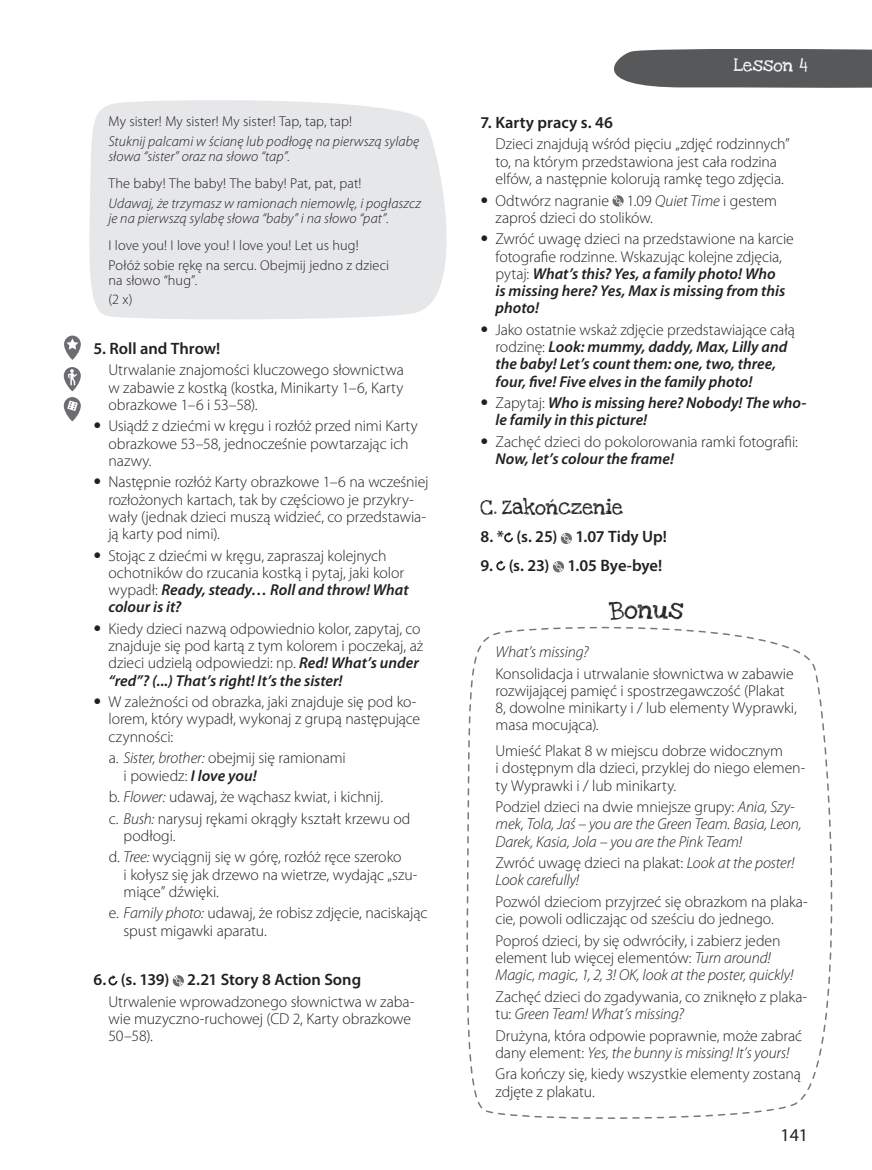
<style>
.page{position:relative;width:872px;height:1170px;background:#fff}
.page>*{position:absolute;margin:0;border:0;box-sizing:border-box;transform-origin:0 0}
.t1{font:18px "Myriad Pro";color:#231f20}
.t2{font:600 16.5px "Myriad Pro";letter-spacing:-.005em;color:#231f20}
.t3{font:300 15.75px/17.2px "Myriad Pro";letter-spacing:-.005em;color:#231f20}
.t4{font:italic 600 15.75px/17.2px "Myriad Pro";color:#231f20}
.t5{font:italic 300 15.75px/17.2px "Myriad Pro";letter-spacing:-.01em;color:#231f20}
.t6{font:15.75px "Love Ya Like A Sister";letter-spacing:-.005em;color:#231f20}
.t7{font:300 14.25px/19.2px "Myriad Pro";letter-spacing:.005em;color:#231f20}
.t8{font:italic 300 14.25px/15px "Myriad Pro";letter-spacing:.005em;color:#231f20}
.t9{font:13.5px "Love Ya Like A Sister";letter-spacing:.01em;color:#fff}
.s1{font-family:"Vogue";font-weight:400}
.s2{font-weight:600;font-style:italic}
.s3{font-style:italic}
.s4{font-family:"Vogue";font-weight:400;font-style:normal}
.s5{font-weight:300;font-style:normal}
.s6{font-style:normal}
</style>
<div class="page">
<svg style="left:614px;top:49px;width:258px;height:39px;background:#606163"></svg>
<svg style="left:108px;top:975px;width:9px;height:10px"></svg>
<svg style="left:173px;top:975px;width:11px;height:11px"></svg>
<div style="left:89px;top:100px;width:358px;height:219px;background:#e6e7e9"></div>
<svg style="left:64px;top:335px;width:17px;height:25px"></svg>
<svg style="left:64px;top:367px;width:17px;height:24px"></svg>
<svg style="left:64px;top:397px;width:17px;height:24px"></svg>
<svg style="left:612px;top:195px;width:11px;height:11px"></svg>
<svg style="left:504px;top:532px;width:9px;height:10px"></svg>
<svg style="left:561px;top:532px;width:11px;height:12px"></svg>
<svg style="left:496px;top:560px;width:9px;height:10px"></svg>
<svg style="left:553px;top:561px;width:11px;height:11px"></svg>
<svg style="left:498px;top:1114px;width:240px;height:5px"></svg>
<svg style="left:817px;top:676px;width:16px;height:392px"></svg>
<svg style="left:466px;top:632px;width:351px;height:482px"></svg>
<svg style="left:504px;top:626px;width:309px;height:38px"></svg>
<p class="t7" style="left:108px;top:112px;width:245px">My sister! My sister! My sister! Tap, tap, tap!</p>
<p class="t8" style="left:108px;top:133px;width:312px">Stuknij palcami w ścianę lub podłogę na pierwszą sylabę słowa “sister” oraz na słowo “tap”.</p>
<p class="t7" style="left:108px;top:174px;width:254px">The baby! The baby! The baby! Pat, pat, pat!</p>
<p class="t8" style="left:108px;top:195px;width:314px">Udawaj, że trzymasz w ramionach niemowlę, i pogłaszcz je na pierwszą sylabę słowa “baby” i na słowo “pat”.</p>
<p class="t7" style="left:108px;top:236px;width:282px">I love you! I love you! I love you! Let us hug!<br>Połóż sobie rękę na sercu. Obejmij jedno z dzieci</p>
<p class="t7" style="left:108px;top:270px;width:90px">na słowo “hug”. (2 x)</p>
<p class="t2" style="left:94px;top:337px;width:128px">5. Roll and Throw!</p>
<p class="t3" style="left:108px;top:361px;width:297px;text-align:justify">Utrwalanie znajomości kluczowego słownictwa w zabawie z kostką (kostka, Minikarty 1–6, Karty obrazkowe 1–6 i 53–58).</p>
<p class="t3" style="left:108px;top:417px;width:311px;text-indent:-15px"><span class="s1">•</span> Usiądź z dziećmi w kręgu i rozłóż przed nimi Karty obrazkowe 53–58, jednocześnie powtarzając ich nazwy.</p>
<p class="t3" style="left:108px;top:473px;width:322px;text-indent:-15px"><span class="s1">•</span> Następnie rozłóż Karty obrazkowe 1–6 na wcześniej rozłożonych kartach, tak by częściowo je przykry&shy;wały (jednak dzieci muszą widzieć, co przedstawia&shy;ją karty pod nimi).</p>
<p class="t3" style="left:108px;top:546px;width:302px;text-indent:-15px"><span class="s1">•</span> Stojąc z dziećmi w kręgu, zapraszaj kolejnych ochotników do rzucania kostką i pytaj, jaki kolor wypadł: <span class="s2">Ready, steady… Roll and throw! What colour is it?</span></p>
<p class="t3" style="left:108px;top:620px;width:316px;text-indent:-15px"><span class="s1">•</span> Kiedy dzieci nazwą odpowiednio kolor, zapytaj, co znajduje się pod kartą z tym kolorem i poczekaj, aż dzieci udzielą odpowiedzi: np. <span class="s2">Red! What’s under “red”? (...) That’s right! It’s the sister!</span></p>
<p class="t3" style="left:108px;top:693px;width:313px;text-indent:-15px"><span class="s1">•</span> W zależności od obrazka, jaki znajduje się pod ko&shy;lorem, który wypadł, wykonaj z grupą następujące czynności:</p>
<p class="t3" style="left:124px;top:749px;width:224px;text-indent:-15px">a. <span class="s3">Sister, brother:</span> obejmij się ramionami i powiedz: <span class="s2">I love you!</span></p>
<p class="t3" style="left:109px;top:785px;width:303px;line-height:21.5px">b. <span class="s3">Flower:</span> udawaj, że wąchasz kwiat, i kichnij.<br>c. <span class="s3">Bush:</span> narysuj rękami okrągły kształt krzewu od</p>
<p class="t3" style="left:109px;top:824px;width:294px;line-height:21.5px;text-indent:15px">podłogi.<br>d. <span class="s3">Tree:</span> wyciągnij się w górę, rozłóż ręce szeroko</p>
<p class="t3" style="left:124px;top:865px;width:295px">i kołysz się jak drzewo na wietrze, wydając „szu&shy;miące” dźwięki.</p>
<p class="t3" style="left:124px;top:904px;width:305px;text-indent:-15px">e. <span class="s3">Family photo:</span> udawaj, że robisz zdjęcie, naciskając spust migawki aparatu.</p>
<p class="t2" style="left:94px;top:969px;width:269px">6. (s. 139) 2.21 Story 8 Action Song</p>
<p class="t3" style="left:108px;top:992px;width:307px">Utrwalenie wprowadzonego słownictwa w zaba&shy;wie muzyczno-ruchowej (CD 2, Karty obrazkowe<br>50–58).</p>
<p class="t9" style="left:734px;top:54px;width:76px">Lesson 4</p>
<p class="t2" style="left:480px;top:112px;width:134px">7. Karty pracy s. 46</p>
<p class="t3" style="left:495px;top:135px;width:296px">Dzieci znajdują wśród pięciu „zdjęć rodzinnych” to, na którym przedstawiona jest cała rodzina elfów, a następnie kolorują ramkę tego zdjęcia.</p>
<p class="t3" style="left:495px;top:191px;width:283px;text-indent:-15px"><span class="s1">•</span> Odtwórz nagranie 1.09 <span class="s3">Quiet Time</span> i gestem zaproś dzieci do stolików.</p>
<p class="t3" style="left:495px;top:230px;width:300px;text-indent:-15px"><span class="s1">•</span> Zwróć uwagę dzieci na przedstawione na karcie fotografie rodzinne. Wskazując kolejne zdjęcia, pytaj: <span class="s2">What’s this? Yes, a family photo! Who<br>is missing here? Yes, Max is missing from this photo!</span></p>
<p class="t4" style="left:495px;top:320px;width:301px;text-indent:-15px"><span class="s4">•</span> <span class="s5">Jako ostatnie wskaż zdjęcie przedstawiające całą rodzinę:</span> Look: mummy, daddy, Max, Lilly and the baby! Let’s count them: one, two, three, four, five! Five elves in the family photo!</p>
<p class="t4" style="left:495px;top:394px;width:312px;text-indent:-15px"><span class="s4">•</span> <span class="s5">Zapytaj:</span> Who is missing here? Nobody! The who&shy;le family in this picture!</p>
<p class="t3" style="left:495px;top:433px;width:304px;text-indent:-15px"><span class="s1">•</span> Zachęć dzieci do pokolorowania ramki fotografii:<br><span class="s2">Now, let’s colour the frame!</span></p>
<p class="t6" style="left:480px;top:494px;width:144px">C. Zakończenie</p>
<p class="t2" style="left:480px;top:526px;width:188px">8. * (s. 25) 1.07 Tidy Up!</p>
<p class="t2" style="left:480px;top:554px;width:183px">9. (s. 23) 1.05 Bye-bye!</p>
<p class="t5" style="left:495px;top:643px;width:94px">What’s missing?</p>
<p class="t3" style="left:495px;top:664px;width:303px">Konsolidacja i utrwalanie słownictwa w zabawie rozwijającej pamięć i spostrzegawczość (Plakat 8, dowolne minikarty i / lub elementy Wyprawki, masa mocująca).</p>
<p class="t3" style="left:495px;top:742px;width:311px">Umieść Plakat 8 w miejscu dobrze widocznym<br>i dostępnym dla dzieci, przyklej do niego elemen&shy;ty Wyprawki i / lub minikarty.</p>
<p class="t5" style="left:495px;top:798px;width:307px"><span class="s6">Podziel dzieci na dwie mniejsze grupy:</span> Ania, Szy&shy;mek, Tola, Jaś – you are the Green Team. Basia, Leon,<br>Darek, Kasia, Jola – you are the Pink Team!</p>
<p class="t5" style="left:495px;top:854px;width:300px"><span class="s6">Zwróć uwagę dzieci na plakat:</span> Look at the poster!<br>Look carefully!</p>
<p class="t3" style="left:495px;top:892px;width:314px">Pozwól dzieciom przyjrzeć się obrazkom na plaka&shy;cie, powoli odliczając od sześciu do jednego.</p>
<p class="t3" style="left:495px;top:931px;width:299px">Poproś dzieci, by się odwróciły, i zabierz jeden element lub więcej elementów: <span class="s3">Turn around!<br>Magic, magic, 1, 2, 3! OK, look at the poster, quickly!</span></p>
<p class="t3" style="left:495px;top:987px;width:313px">Zachęć dzieci do zgadywania, co zniknęło z plaka&shy;tu: <span class="s3">Green Team! What’s missing?</span></p>
<p class="t3" style="left:495px;top:1026px;width:308px">Drużyna, która odpowie poprawnie, może zabrać dany element: <span class="s3">Yes, the bunny is missing! It’s yours!</span></p>
<p class="t3" style="left:495px;top:1065px;width:307px">Gra kończy się, kiedy wszystkie elementy zostaną zdjęte z plakatu.</p>
<p class="t1" style="left:780px;top:1123px;width:29px">141</p>
</div>
